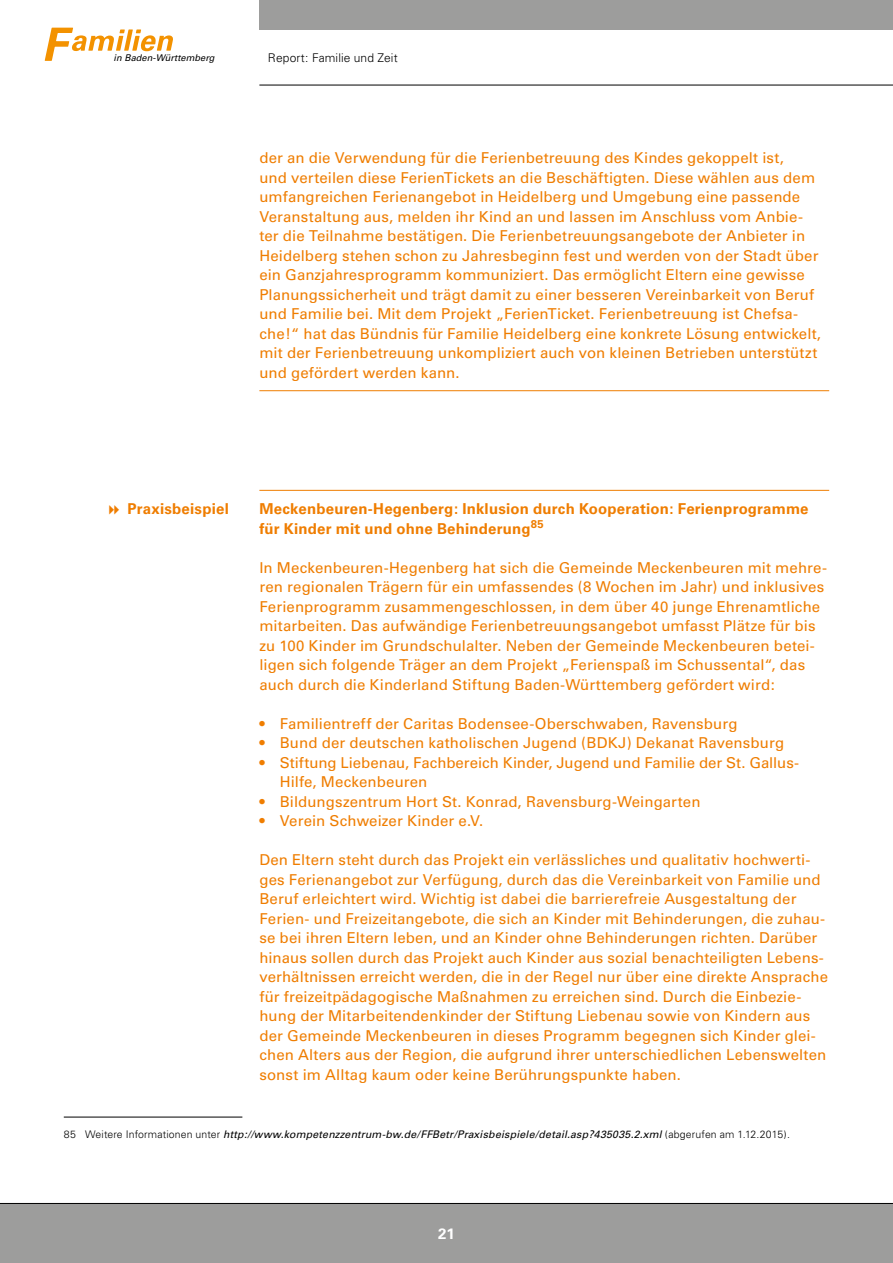
<style>
.page{position:relative;width:893px;height:1263px;background:#fff}
.page>*{position:absolute;margin:0;border:0;box-sizing:border-box;transform-origin:0 0}
.t1{font:15px/19.5px "Univers";letter-spacing:.005em;color:#ef7d00}
.t2{font:700 15px/19.5px "Univers";letter-spacing:.015em;color:#ef7d00}
.t3{font:700 15px "Univers";color:#fff}
.t4{font:300 12px "Univers";letter-spacing:.01em;color:#000}
.t5{font:italic 10.5px "Univers";letter-spacing:.02em;color:#000}
.t6{font:italic 9.3px "Univers";letter-spacing:.005em;color:#000}
.s1{font-weight:300;font-style:normal}
</style>
<div class="page">
<div style="left:259px;top:0;width:634px;height:30px;background:#9d9d9c"></div>
<svg style="left:45px;top:28px;width:128px;height:33px"></svg>
<div style="left:0;top:1203px;width:893px;height:60px;background:#9d9d9c"></div>
<hr style="left:259px;top:85px;width:634px;height:1px;background:#000">
<hr style="left:0;top:1203px;width:893px;height:1px;background:#000">
<hr style="left:259px;top:390px;width:570px;height:1px;background:#ef7d00">
<hr style="left:259px;top:490px;width:570px;height:1px;background:#ef7d00">
<hr style="left:64px;top:1117px;width:178px;height:1px;background:#000">
<p class="t6" style="left:114px;top:52px;width:102px">in Baden-Württemberg</p>
<p class="t4" style="left:268px;top:51px;width:131px">Report: Familie und Zeit</p>
<p class="t1" style="left:259px;top:148px;width:563px">der an die Verwendung für die Ferienbetreuung des Kindes gekoppelt ist,<br>und verteilen diese FerienTickets an die Beschäftigten. Diese wählen aus dem umfangreichen Ferienangebot in Heidelberg und Umgebung eine passende Veranstaltung aus, melden ihr Kind an und lassen im Anschluss vom Anbie&shy;ter die Teilnahme bestätigen. Die Ferienbetreuungsangebote der Anbieter in Heidelberg stehen schon zu Jahresbeginn fest und werden von der Stadt über ein Ganzjahresprogramm kommuniziert. Das ermöglicht Eltern eine gewisse Planungssicherheit und trägt damit zu einer besseren Vereinbarkeit von Beruf und Familie bei. Mit dem Projekt „FerienTicket. Ferienbetreuung ist Chefsa&shy;che!“ hat das Bündnis für Familie Heidelberg eine konkrete Lösung entwickelt, mit der Ferienbetreuung unkompliziert auch von kleinen Betrieben unterstützt und gefördert werden kann.</p>
<p class="t2" style="left:128px;top:499px;width:103px">Praxisbeispiel</p>
<p class="t2" style="left:259px;top:499px;width:551px">Meckenbeuren-Hegenberg: Inklusion durch Kooperation: Ferienprogramme für Kinder mit und ohne Behinderung<sup>85</sup></p>
<p class="t1" style="left:259px;top:558px;width:569px">In Meckenbeuren-Hegenberg hat sich die Gemeinde Meckenbeuren mit mehre&shy;ren regionalen Trägern für ein umfassendes (8 Wochen im Jahr) und inklusives Ferienprogramm zusammengeschlossen, in dem über 40 junge Ehrenamtliche mitarbeiten. Das aufwändige Ferienbetreuungsangebot umfasst Plätze für bis zu 100 Kinder im Grundschulalter. Neben der Gemeinde Meckenbeuren betei&shy;ligen sich folgende Träger an dem Projekt „Ferienspaß im Schussental“, das auch durch die Kinderland Stiftung Baden-Württemberg gefördert wird:</p>
<p class="t1" style="left:259px;top:714px;width:480px">• Familientreff der Caritas Bodensee-Oberschwaben, Ravensburg</p>
<p class="t1" style="left:259px;top:733px;width:526px">• Bund der deutschen katholischen Jugend (BDKJ) Dekanat Ravensburg</p>
<p class="t1" style="left:280px;top:753px;width:521px;text-indent:-20px">• Stiftung Liebenau, Fachbereich Kinder, Jugend und Familie der St. Gallus-<br>Hilfe, Meckenbeuren</p>
<p class="t1" style="left:259px;top:792px;width:443px">• Bildungszentrum Hort St. Konrad, Ravensburg-Weingarten</p>
<p class="t1" style="left:259px;top:811px;width:225px">• Verein Schweizer Kinder e.V.</p>
<p class="t1" style="left:259px;top:850px;width:570px">Den Eltern steht durch das Projekt ein verlässliches und qualitativ hochwerti&shy;ges Ferienangebot zur Verfügung, durch das die Vereinbarkeit von Familie und Beruf erleichtert wird. Wichtig ist dabei die barrierefreie Ausgestaltung der Ferien- und Freizeitangebote, die sich an Kinder mit Behinderungen, die zuhau&shy;se bei ihren Eltern leben, und an Kinder ohne Behinderungen richten. Darüber hinaus sollen durch das Projekt auch Kinder aus sozial benachteiligten Lebens&shy;verhältnissen erreicht werden, die in der Regel nur über eine direkte Ansprache für freizeitpädagogische Maßnahmen zu erreichen sind. Durch die Einbezie&shy;hung der Mitarbeitendenkinder der Stiftung Liebenau sowie von Kindern aus der Gemeinde Meckenbeuren in dieses Programm begegnen sich Kinder glei&shy;chen Alters aus der Region, die aufgrund ihrer unterschiedlichen Lebenswelten sonst im Alltag kaum oder keine Berührungspunkte haben.</p>
<p class="t5" style="left:64px;top:1128px;width:728px"><span class="s1">85 Weitere Informationen unter</span> http://www.kompetenzzentrum-bw.de/FFBetr/Praxisbeispiele/detail.asp?435035.2.xml <span class="s1">(abgerufen am 1.12.2015).</span></p>
<p class="t3" style="left:438px;top:1225px;width:18px">21</p>
</div>
